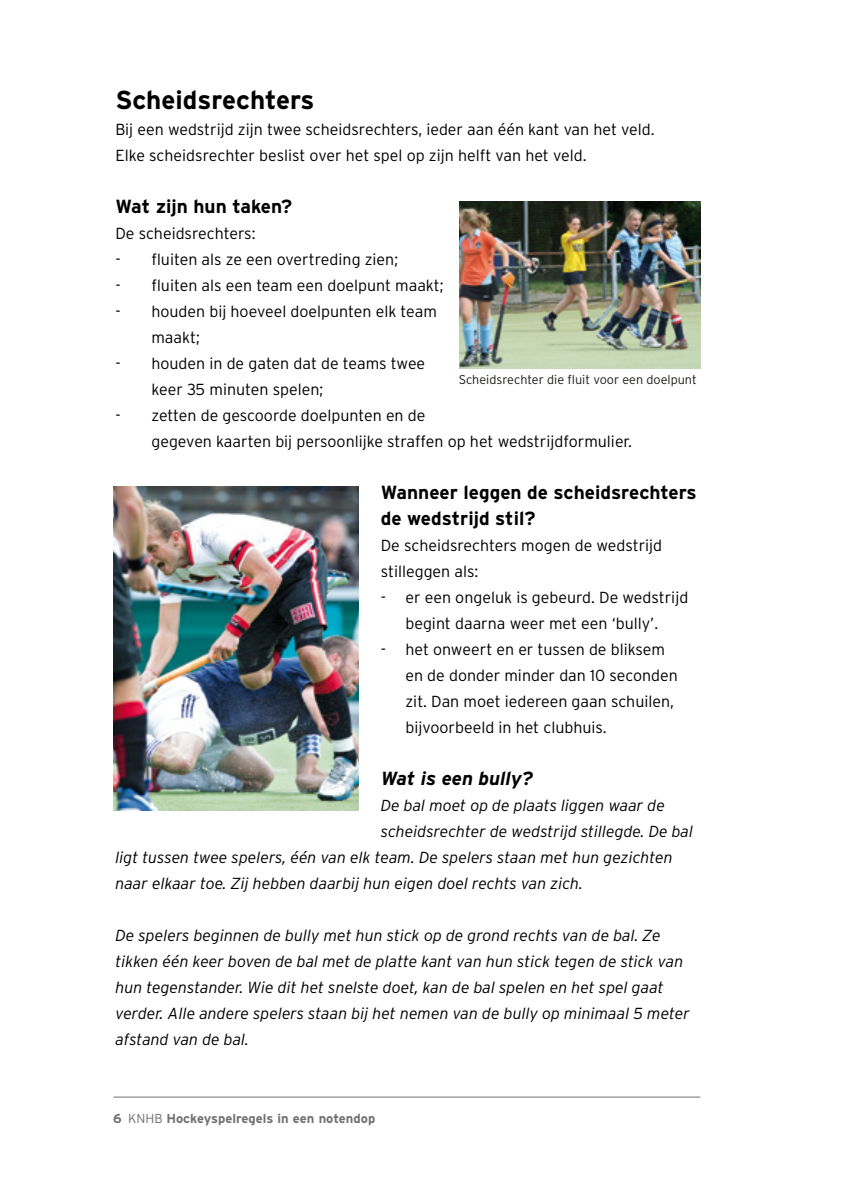
<style>
.page{position:relative;width:842px;height:1191px;background:#fff}
.page>*{position:absolute;margin:0;border:0;box-sizing:border-box;transform-origin:0 0}
.t1{font:700 26px "Interstate";color:#000}
.t2{font:700 19px/26px "Interstate";color:#000}
.t3{font:italic 700 19px "Interstate";color:#000}
.t4{font:300 16px/26px "Interstate";color:#000}
.t5{font:italic 300 16px/26px "Interstate";color:#000}
.t6{font:700 13px "Interstate";color:#707172}
.t7{font:300 12.6px "Interstate";color:#1c1c1a}
.s1{font-style:italic}
.s2{font-weight:300}
</style>
<div class="page">
<hr style="left:113px;top:1096px;width:587px;height:1px;background:#707172">
<img style="left:459px;top:201px;width:241px;height:168px">
<img style="left:113px;top:486px;width:245px;height:325px">
<h1 class="t1" style="left:115px;top:84px;width:201px">Scheidsrechters</h1>
<p class="t4" style="left:115px;top:116px;width:541px">Bij een wedstrijd zijn twee scheidsrechters, ieder aan één kant van het veld.<br>Elke scheidsrechter beslist over het spel op zijn helft van het veld.</p>
<p class="t2" style="left:115px;top:193px;width:178px">Wat zijn hun taken?</p>
<p class="t4" style="left:115px;top:220px;width:142px">De scheidsrechters:</p>
<p class="t4" style="left:115px;top:246px;width:284px"><span class="s1">-</span> fluiten als ze een overtreding zien;</p>
<p class="t4" style="left:115px;top:272px;width:330px"><span class="s1">-</span> fluiten als een team een doelpunt maakt;</p>
<p class="t4" style="left:151px;top:298px;width:287px;text-indent:-36px"><span class="s1">-</span> houden bij hoeveel doelpunten elk team maakt;</p>
<p class="t4" style="left:151px;top:350px;width:275px;text-indent:-36px"><span class="s1">-</span> houden in de gaten dat de teams twee keer 35 minuten spelen;</p>
<p class="t4" style="left:151px;top:402px;width:482px;text-indent:-36px"><span class="s1">-</span> zetten de gescoorde doelpunten en de<br>gegeven kaarten bij persoonlijke straffen op het wedstrijdformulier.</p>
<p class="t2" style="left:381px;top:479px;width:317px">Wanneer leggen de scheidsrechters de wedstrijd stil?</p>
<p class="t4" style="left:381px;top:532px;width:283px">De scheidsrechters mogen de wedstrijd stilleggen als:</p>
<p class="t4" style="left:381px;top:584px;width:309px;text-align:center"><span class="s1">-</span> er een ongeluk is gebeurd. De wedstrijd begint daarna weer met een ‘bully’.</p>
<p class="t4" style="left:405px;top:636px;width:274px;text-indent:-25px"><span class="s1">-</span> het onweert en er tussen de bliksem en de donder minder dan 10 seconden zit. Dan moet iedereen gaan schuilen, bijvoorbeeld in het clubhuis.</p>
<p class="t3" style="left:381px;top:766px;width:154px">Wat is een bully?</p>
<p class="t5" style="left:381px;top:792px;width:286px">De bal moet op de plaats liggen waar de</p>
<p class="t5" style="left:381px;top:818px;width:314px">scheidsrechter de wedstrijd stillegde. De bal</p>
<p class="t5" style="left:115px;top:844px;width:559px">ligt tussen twee spelers, één van elk team. De spelers staan met hun gezichten</p>
<p class="t5" style="left:115px;top:870px;width:469px">naar elkaar toe. Zij hebben daarbij hun eigen doel rechts van zich.</p>
<p class="t5" style="left:115px;top:922px;width:576px">De spelers beginnen de bully met hun stick op de grond rechts van de bal. Ze tikken één keer boven de bal met de platte kant van hun stick tegen de stick van hun tegenstander. Wie dit het snelste doet, kan de bal spelen en het spel gaat verder. Alle andere spelers staan bij het nemen van de bully op minimaal 5 meter afstand van de bal.</p>
<p class="t7" style="left:459px;top:372px;width:240px">Scheidsrechter die fluit voor een doelpunt</p>
<p class="t6" style="left:113px;top:1110px;width:264px">6 <span class="s2">KNHB</span> Hockeyspelregels in een notendop</p>
</div>
